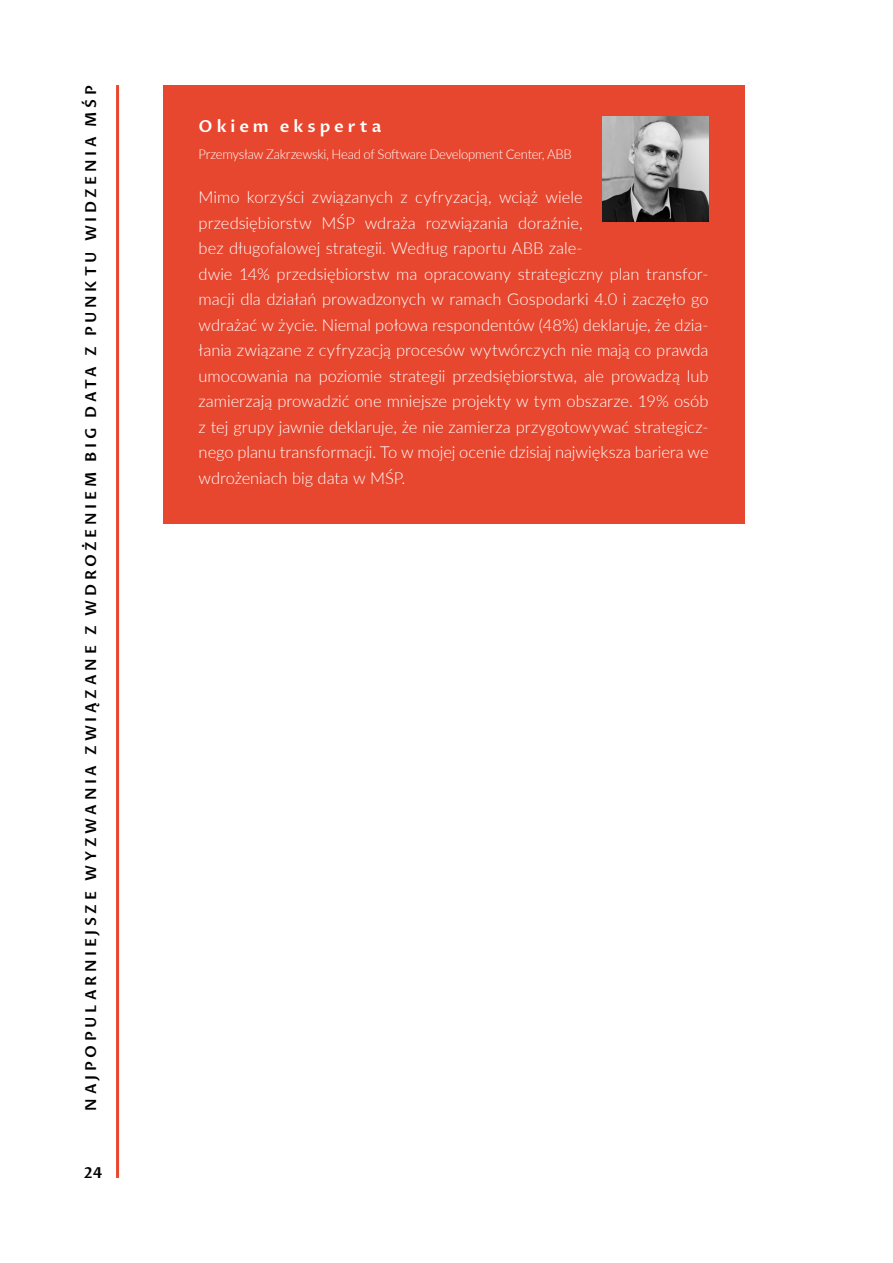
<style>
.page{position:relative;width:893px;height:1263px;background:#fff}
.page>*{position:absolute;margin:0;border:0;box-sizing:border-box;transform-origin:0 0}
.t1{font:300 16.5px/25.5px "Lato";color:#fff}
.t2{font:600 16.5px "Proza Libre";letter-spacing:.235em;color:#fff}
.t3{font:600 15px "Proza Libre";letter-spacing:.24em;color:#000}
.t4{font:300 13.5px "Lato";letter-spacing:-.02em;color:#fff}
</style>
<div class="page">
<hr style="left:116px;top:85px;width:3px;height:1093px;background:#e8472f">
<div style="left:163px;top:85px;width:581px;height:439px;background:#e8472f"></div>
<img style="left:603px;top:116px;width:105px;height:106px">
<p class="t3" style="left:82px;top:1110px;width:1027px;rotate:-90deg">NAJPOPULARNIEJSZE WYZWANIA ZWIĄZANE Z WDROŻENIEM BIG DATA Z PUNKTU WIDZENIA MŚP</p>
<p class="t3" style="left:84px;top:1163px;width:20px">24</p>
<p class="t2" style="left:199px;top:116px;width:184px">Okiem eksperta</p>
<p class="t4" style="left:199px;top:145px;width:375px">Przemysław Zakrzewski, Head of Software Development Center, ABB</p>
<p class="t1" style="left:199px;top:184px;width:511px">Mimo korzyści związanych z cyfryzacją, wciąż wiele<br>przedsiębiorstw MŚP wdraża rozwiązania doraźnie,<br>bez długofalowej strategii. Według raportu ABB zale-<br>dwie 14% przedsiębiorstw ma opracowany strategiczny plan transfor&shy;macji dla działań prowadzonych w ramach Gospodarki 4.0 i zaczęło go wdrażać w życie. Niemal połowa respondentów (48%) deklaruje, że dzia&shy;łania związane z cyfryzacją procesów wytwórczych nie mają co prawda umocowania na poziomie strategii przedsiębiorstwa, ale prowadzą lub zamierzają prowadzić one mniejsze projekty w tym obszarze. 19% osób z tej grupy jawnie deklaruje, że nie zamierza przygotowywać strategicz&shy;nego planu transformacji. To w mojej ocenie dzisiaj największa bariera we wdrożeniach big data w MŚP.</p>
</div>
